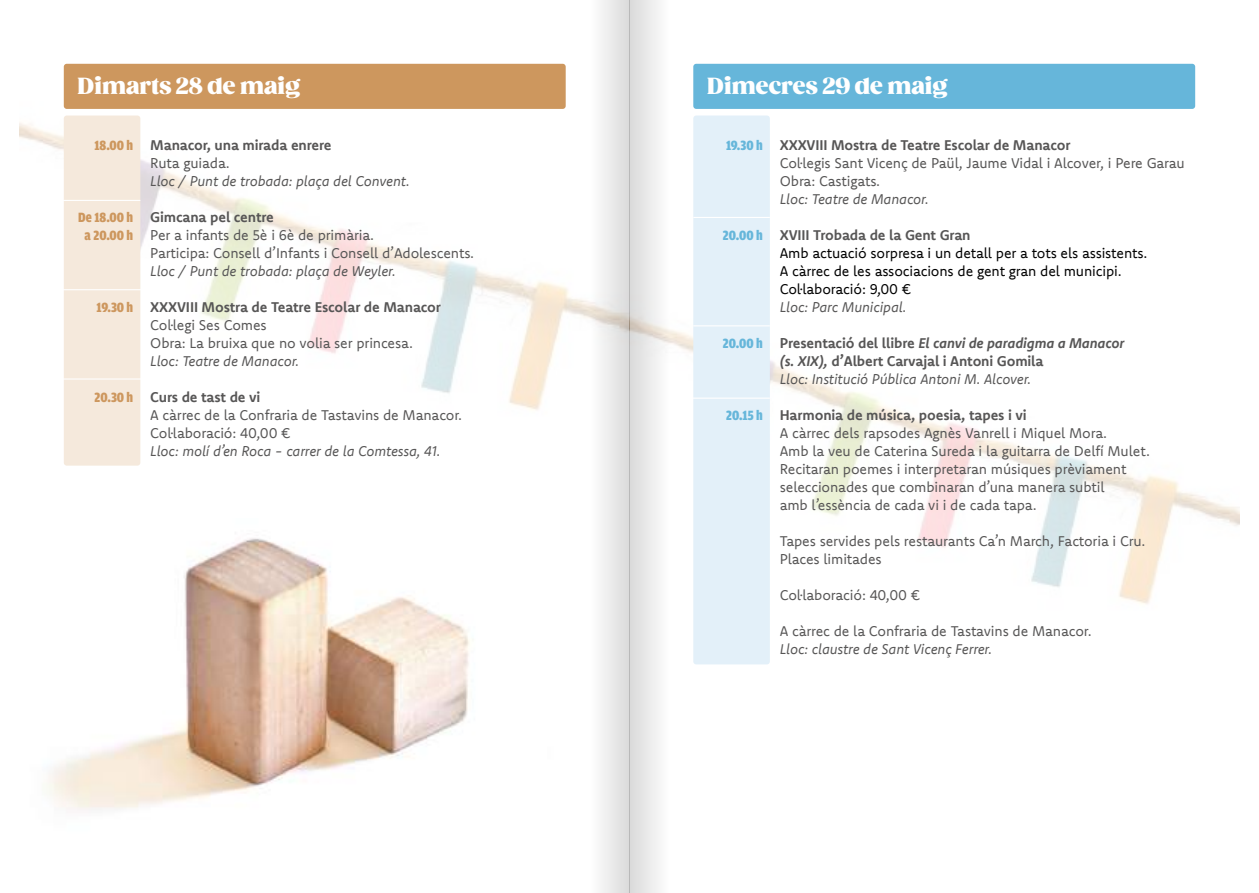
<style>
.page{position:relative;width:1259px;height:893px;background:#fff}
.page>*{position:absolute;margin:0;border:0;box-sizing:border-box;transform-origin:0 0}
.t1{font:800 22.5px "Gazpacho";color:#fff}
.t2{font:14.25px/18px "Komet";letter-spacing:-.01em;color:#575656}
.t3{font:700 14.25px/18px "Komet";letter-spacing:-.01em;color:#575656}
.t4{font:italic 14.25px "Komet";letter-spacing:-.01em;color:#575656}
.t5{font:14.25px/18px "Komet";letter-spacing:-.01em;color:#000}
.t6{font:900 14.25px/18px "Amplitude Cond";color:#cd975e;text-align:center}
.t7{font:900 14.25px "Amplitude Cond";color:#66b6da}
.s1{font-style:italic}
.s2{font-weight:400;font-style:italic}
</style>
<div class="page">
<img style="left:19px;top:63px;width:555px;height:399px">
<img style="left:685px;top:333px;width:554px;height:271px">
<div style="left:64px;top:116px;width:76px;height:350px;background:#f5e9dc;border-radius:3px"></div>
<div style="left:693px;top:116px;width:77px;height:548px;background:#e3f0f9;border-radius:3px"></div>
<div style="left:64px;top:64px;width:502px;height:45px;background:#cd975e;border-radius:3px"></div>
<div style="left:693px;top:64px;width:502px;height:45px;background:#66b6da;border-radius:3px"></div>
<img style="left:46px;top:538px;width:424px;height:272px">
<hr style="left:63px;top:200px;width:77px;height:1px;background:#fff">
<hr style="left:63px;top:289px;width:87px;height:1px;background:#fff">
<hr style="left:63px;top:378px;width:87px;height:2px;background:#fff">
<hr style="left:693px;top:217px;width:77px;height:1px;background:#fff">
<hr style="left:693px;top:325px;width:77px;height:1px;background:#fff">
<hr style="left:690px;top:398px;width:80px;height:1px;background:#fff">
<div style="left:629px;top:0;width:56px;height:893px;background:linear-gradient(to right,#dcdcdb,#fff)"></div>
<div style="left:574px;top:0;width:55px;height:893px;background:linear-gradient(to right,#fff,#dedddd)"></div>
<h1 class="t1" style="left:78px;top:72px;width:224px">Dimarts 28 de maig</h1>
<h1 class="t1" style="left:707px;top:72px;width:242px">Dimecres 29 de maig</h1>
<p class="t6" style="left:94px;top:137px;width:40px">18.00 h</p>
<p class="t6" style="left:78px;top:209px;width:57px">De 18.00 h a 20.00 h</p>
<p class="t6" style="left:96px;top:299px;width:38px">19.30 h</p>
<p class="t6" style="left:94px;top:389px;width:40px">20.30 h</p>
<p class="t3" style="left:150px;top:136px;width:183px">Manacor, una mirada enrere</p>
<p class="t2" style="left:150px;top:154px;width:81px">Ruta guiada.</p>
<p class="t4" style="left:150px;top:172px;width:261px">Lloc / Punt de trobada: plaça del Convent.</p>
<p class="t3" style="left:150px;top:208px;width:125px">Gimcana pel centre</p>
<p class="t2" style="left:150px;top:226px;width:325px">Per a infants de 5è i 6è de primària.<br>Participa: Consell d’Infants i Consell d’Adolescents.</p>
<p class="t4" style="left:150px;top:262px;width:247px">Lloc / Punt de trobada: plaça de Weyler.</p>
<p class="t3" style="left:150px;top:298px;width:292px">XXXVIII Mostra de Teatre Escolar de Manacor</p>
<p class="t2" style="left:150px;top:316px;width:264px">Col·legi Ses Comes<br>Obra: La bruixa que no volia ser princesa.</p>
<p class="t4" style="left:150px;top:352px;width:150px">Lloc: Teatre de Manacor.</p>
<p class="t3" style="left:150px;top:388px;width:112px">Curs de tast de vi</p>
<p class="t2" style="left:150px;top:406px;width:313px">A càrrec de la Confraria de Tastavins de Manacor.<br>Col·laboració: 40,00 €</p>
<p class="t4" style="left:150px;top:442px;width:292px">Lloc: molí d’en Roca - carrer de la Comtessa, 41.</p>
<p class="t7" style="left:726px;top:138px;width:38px">19.30 h</p>
<p class="t7" style="left:723px;top:228px;width:41px">20.00 h</p>
<p class="t7" style="left:723px;top:336px;width:41px">20.00 h</p>
<p class="t7" style="left:726px;top:408px;width:38px">20.15 h</p>
<p class="t3" style="left:780px;top:136px;width:292px">XXXVIII Mostra de Teatre Escolar de Manacor</p>
<p class="t2" style="left:780px;top:154px;width:407px">Col·legis Sant Vicenç de Paül, Jaume Vidal i Alcover, i Pere Garau<br>Obra: Castigats.</p>
<p class="t4" style="left:780px;top:190px;width:150px">Lloc: Teatre de Manacor.</p>
<p class="t3" style="left:780px;top:226px;width:192px">XVIII Trobada de la Gent Gran</p>
<p class="t5" style="left:780px;top:244px;width:369px">Amb actuació sorpresa i un detall per a tots els assistents.<br>A càrrec de les associacions de gent gran del municipi.<br>Col·laboració: 9,00 €</p>
<p class="t4" style="left:780px;top:298px;width:128px">Lloc: Parc Municipal.</p>
<p class="t3" style="left:780px;top:334px;width:346px">Presentació del llibre <span class="s1">El canvi de paradigma a Manacor (s. XIX),</span> d’Albert Carvajal i Antoni Gomila<br><span class="s2">Lloc: Institució Pública Antoni M. Alcover.</span></p>
<p class="t3" style="left:780px;top:406px;width:248px">Harmonia de música, poesia, tapes i vi</p>
<p class="t2" style="left:780px;top:424px;width:372px">A càrrec dels rapsodes Agnès Vanrell i Miquel Mora.<br>Amb la veu de Caterina Sureda i la guitarra de Delfí Mulet.<br>Recitaran poemes i interpretaran músiques prèviament seleccionades que combinaran d’una manera subtil<br>amb l’essència de cada vi i de cada tapa.</p>
<p class="t2" style="left:780px;top:532px;width:367px">Tapes servides pels restaurants Ca’n March, Factoria i Cru.<br>Places limitades</p>
<p class="t2" style="left:780px;top:586px;width:142px">Col·laboració: 40,00 €</p>
<p class="t2" style="left:780px;top:622px;width:313px">A càrrec de la Confraria de Tastavins de Manacor.</p>
<p class="t4" style="left:780px;top:640px;width:214px">Lloc: claustre de Sant Vicenç Ferrer.</p>
</div>
